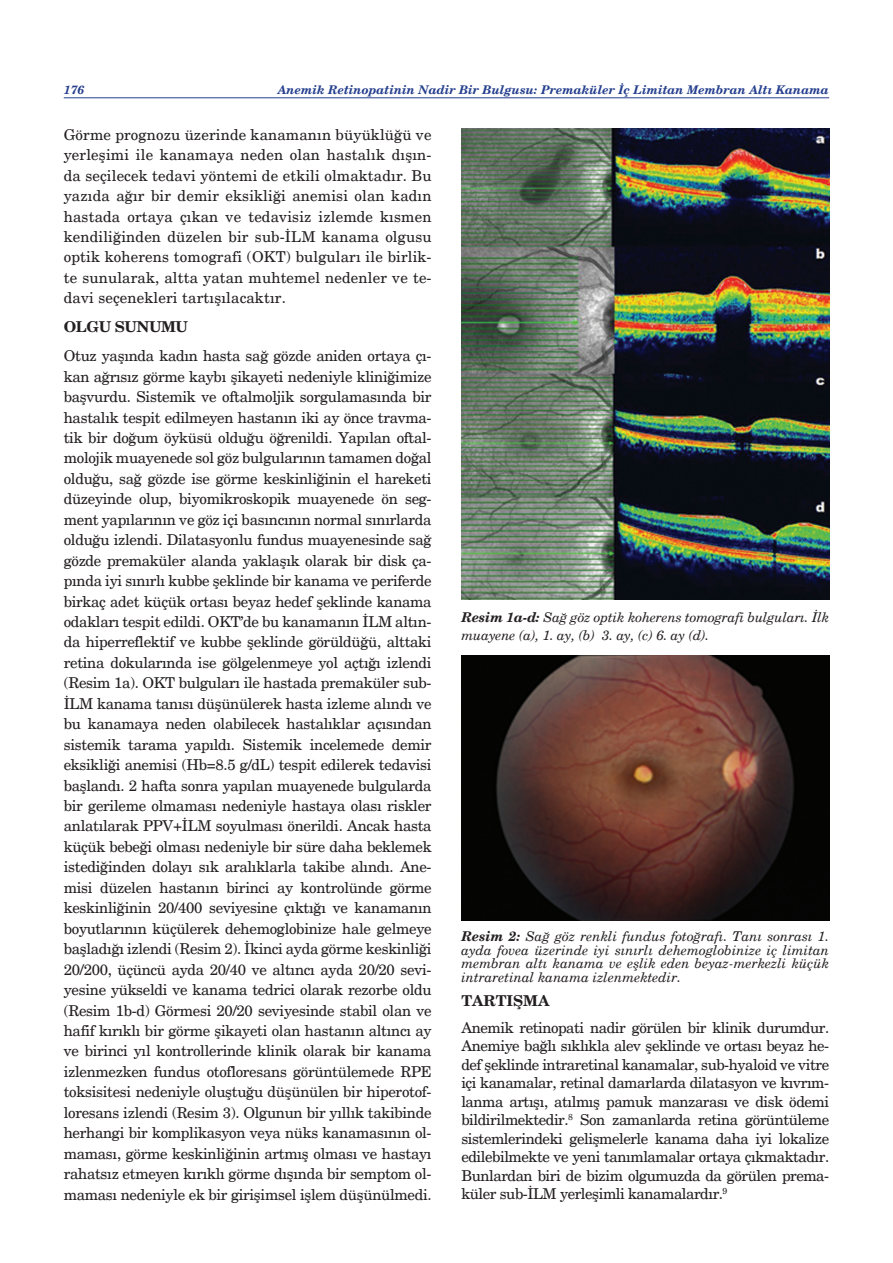
<style>
.page{position:relative;width:893px;height:1263px;background:#fff}
.page>*{position:absolute;margin:0;border:0;box-sizing:border-box;transform-origin:0 0}
.t1{font:15px/20.4px "New Century Schlbk";letter-spacing:-.02em;color:#231f20;text-align:justify}
.t2{font:700 15px "New Century Schlbk";letter-spacing:-.02em;color:#231f20}
.t3{font:700 15px "New Century Schlbk";color:#231f20}
.t4{font:italic 13.5px/13.5px "New Century Schlbk";letter-spacing:-.01em;color:#231f20}
.t5{font:italic 700 12px "New Century Schlbk";color:#253f8e}
.s1{font-weight:700}
</style>
<div class="page">
<hr style="left:64px;top:97px;width:765px;height:1px;background:#253f8e">
<img style="left:461px;top:129px;width:368px;height:471px">
<img style="left:461px;top:655px;width:368px;height:265px">
<p class="t5" style="left:64px;top:82px;width:22px">176</p>
<p class="t5" style="left:278px;top:82px;width:553px">Anemik Retinopatinin Nadir Bir Bulgusu: Premaküler İç Limitan Membran Altı Kanama</p>
<p class="t1" style="left:64px;top:124px;width:369px">Görme prognozu üzerinde kanamanın büyüklüğü ve yerleşimi ile kanamaya neden olan hastalık dışın&shy;da seçilecek tedavi yöntemi de etkili olmaktadır. Bu yazıda ağır bir demir eksikliği anemisi olan kadın hastada ortaya çıkan ve tedavisiz izlemde kısmen kendiliğinden düzelen bir sub-İLM kanama olgusu optik koherens tomografi (OKT) bulguları ile birlik&shy;te sunularak, altta yatan muhtemel nedenler ve te&shy;davi seçenekleri tartışılacaktır.</p>
<p class="t2" style="left:64px;top:317px;width:126px">OLGU SUNUMU</p>
<p class="t1" style="left:64px;top:346px;width:369px">Otuz yaşında kadın hasta sağ gözde aniden ortaya çı&shy;kan ağrısız görme kaybı şikayeti nedeniyle kliniğimize başvurdu. Sistemik ve oftalmoljik sorgulamasında bir hastalık tespit edilmeyen hastanın iki ay önce travma&shy;tik bir doğum öyküsü olduğu öğrenildi. Yapılan oftal&shy;molojik muayenede sol göz bulgularının tamamen doğal olduğu, sağ gözde ise görme keskinliğinin el hareketi düzeyinde olup, biyomikroskopik muayenede ön seg&shy;ment yapılarının ve göz içi basıncının normal sınırlarda olduğu izlendi. Dilatasyonlu fundus muayenesinde sağ gözde premaküler alanda yaklaşık olarak bir disk ça&shy;pında iyi sınırlı kubbe şeklinde bir kanama ve periferde birkaç adet küçük ortası beyaz hedef şeklinde kanama odakları tespit edildi. OKT’de bu kanamanın İLM altın&shy;da hiperreflektif ve kubbe şeklinde görüldüğü, alttaki retina dokularında ise gölgelenmeye yol açtığı izlendi (Resim 1a). OKT bulguları ile hastada premaküler sub-İLM kanama tanısı düşünülerek hasta izleme alındı ve bu kanamaya neden olabilecek hastalıklar açısından sistemik tarama yapıldı. Sistemik incelemede demir eksikliği anemisi (Hb=8.5 g/dL) tespit edilerek tedavisi başlandı. 2 hafta sonra yapılan muayenede bulgularda bir gerileme olmaması nedeniyle hastaya olası riskler anlatılarak PPV+İLM soyulması önerildi. Ancak hasta küçük bebeği olması nedeniyle bir süre daha beklemek istediğinden dolayı sık aralıklarla takibe alındı. Ane&shy;misi düzelen hastanın birinci ay kontrolünde görme keskinliğinin 20/400 seviyesine çıktığı ve kanamanın boyutlarının küçülerek dehemoglobinize hale gelmeye başladığı izlendi (Resim 2). İkinci ayda görme keskinliği 20/200, üçüncü ayda 20/40 ve altıncı ayda 20/20 sevi&shy;yesine yükseldi ve kanama tedrici olarak rezorbe oldu (Resim 1b-d) Görmesi 20/20 seviyesinde stabil olan ve hafif kırıklı bir görme şikayeti olan hastanın altıncı ay ve birinci yıl kontrollerinde klinik olarak bir kanama izlenmezken fundus otofloresans görüntülemede RPE toksisitesi nedeniyle oluştuğu düşünülen bir hiperotof&shy;loresans izlendi (Resim 3). Olgunun bir yıllık takibinde herhangi bir komplikasyon veya nüks kanamasının ol&shy;maması, görme keskinliğinin artmış olması ve hastayı rahatsız etmeyen kırıklı görme dışında bir semptom ol&shy;maması nedeniyle ek bir girişimsel işlem düşünülmedi.</p>
<p class="t4" style="left:461px;top:609px;width:369px;line-height:17.4px"><span class="s1">Resim 1a-d:</span> Sağ göz optik koherens tomografi bulguları. İlk muayene (a), 1. ay, (b) 3. ay, (c) 6. ay (d).</p>
<p class="t4" style="left:461px;top:930px;width:369px;text-align:justify"><span class="s1">Resim 2:</span> Sağ göz renkli fundus fotoğrafı. Tanı sonrası 1. ayda fovea üzerinde iyi sınırlı dehemoglobinize iç limitan membran altı kanama ve eşlik eden beyaz-merkezli küçük intraretinal kanama izlenmektedir.</p>
<p class="t3" style="left:461px;top:991px;width:90px">TARTIŞMA</p>
<p class="t1" style="left:461px;top:1018px;width:369px;line-height:18.5px">Anemik retinopati nadir görülen bir klinik durumdur.<br>Anemiye bağlı sıklıkla alev şeklinde ve ortası beyaz he&shy;def şeklinde intraretinal kanamalar, sub-hyaloid ve vitre içi kanamalar, retinal damarlarda dilatasyon ve kıvrım&shy;lanma artışı, atılmış pamuk manzarası ve disk ödemi bildirilmektedir.<sup>8</sup> Son zamanlarda retina görüntüleme sistemlerindeki gelişmelerle kanama daha iyi lokalize edilebilmekte ve yeni tanımlamalar ortaya çıkmaktadır.<br>Bunlardan biri de bizim olgumuzda da görülen prema&shy;küler sub-İLM yerleşimli kanamalardır.<sup>9</sup></p>
</div>
